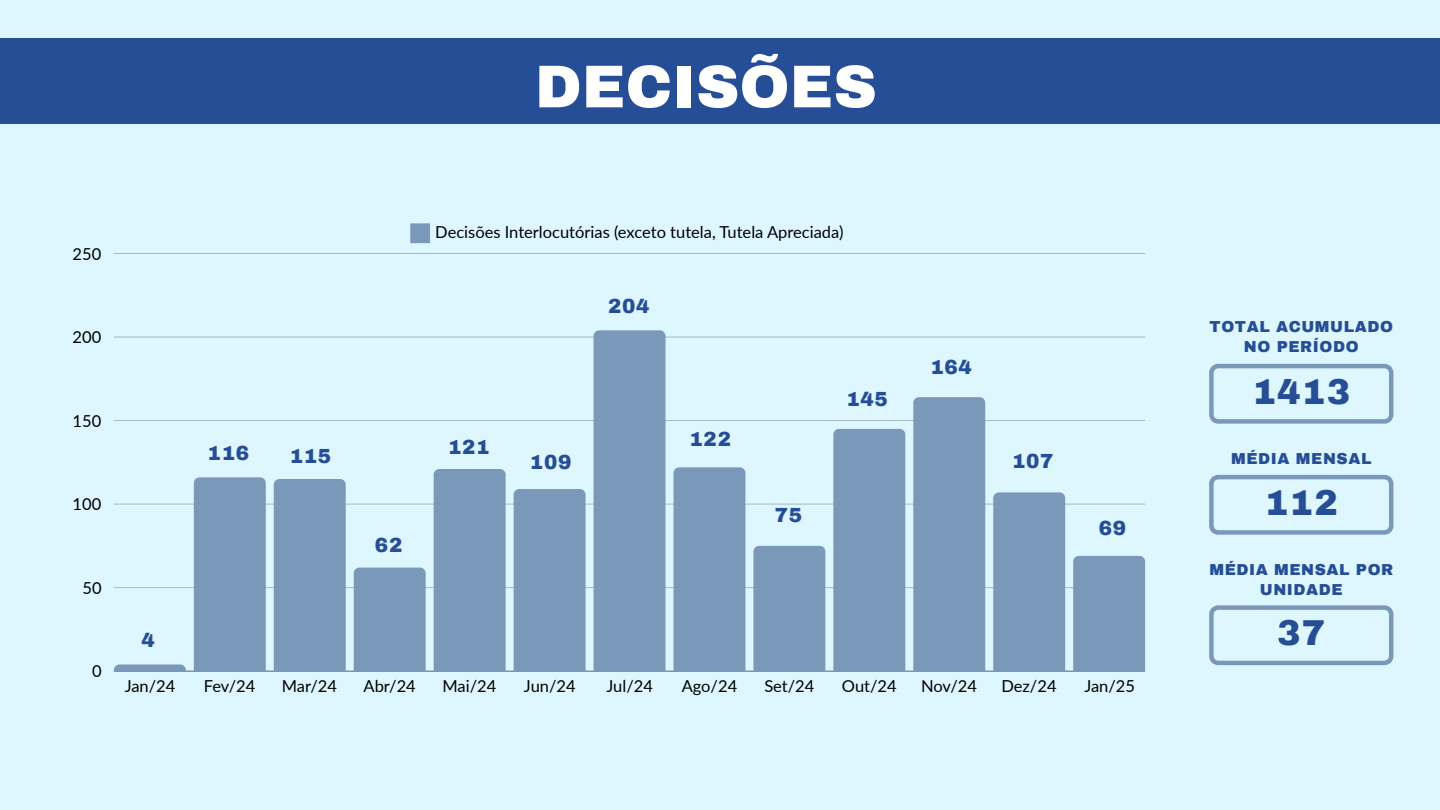
<style>
.page{position:relative;width:1440px;height:810px;background:#def7ff}
.page>*{position:absolute;margin:0;border:0;box-sizing:border-box;transform-origin:0 0}
.t1{font:900 60.4px "Archivo";color:#fff}
.t2{font:900 35.2px "Archivo";letter-spacing:.035em;color:#264e96}
.t3{font:900 20px "Archivo";letter-spacing:.035em;color:#264e96}
.t4{font:16.5px "Lato";color:#000}
.t5{font:900 15.6px/19.6px "Archivo";letter-spacing:.035em;color:#264e96;text-align:center}
</style>
<div class="page">
<div style="left:0;top:38px;width:1440px;height:86px;background:#264e96"></div>
<svg style="left:410px;top:223px;width:20px;height:20px"></svg>
<hr style="left:114px;top:671px;width:1031px;height:1px;background:#000;opacity:.6">
<hr style="left:114px;top:587px;width:1031px;height:1px;background:#adc0c7">
<hr style="left:114px;top:504px;width:1031px;height:1px;background:#bdd3da">
<hr style="left:114px;top:420px;width:1031px;height:1px;background:#a9bcc3">
<hr style="left:114px;top:337px;width:1031px;height:1px;background:#c1d7de">
<hr style="left:114px;top:253px;width:1031px;height:1px;background:#a7b9c0">
<svg style="left:114px;top:664px;width:72px;height:7px"></svg>
<div style="left:194px;top:477px;width:72px;height:194px;background:#7a99ba"></div>
<div style="left:274px;top:479px;width:72px;height:192px;background:#7a99ba"></div>
<div style="left:354px;top:568px;width:72px;height:103px;background:#7a99ba"></div>
<div style="left:434px;top:469px;width:72px;height:202px;background:#7a99ba"></div>
<div style="left:514px;top:489px;width:72px;height:182px;background:#7a99ba"></div>
<div style="left:594px;top:330px;width:71px;height:341px;background:#7a99ba"></div>
<div style="left:673px;top:467px;width:72px;height:204px;background:#7a99ba"></div>
<div style="left:753px;top:546px;width:72px;height:125px;background:#7a99ba"></div>
<div style="left:833px;top:429px;width:72px;height:242px;background:#7a99ba"></div>
<div style="left:913px;top:397px;width:72px;height:274px;background:#7a99ba"></div>
<div style="left:993px;top:492px;width:72px;height:179px;background:#7a99ba"></div>
<div style="left:1073px;top:556px;width:72px;height:115px;background:#7a99ba"></div>
<svg style="left:1209px;top:364px;width:184px;height:60px"></svg>
<svg style="left:1209px;top:475px;width:184px;height:60px"></svg>
<svg style="left:1209px;top:605px;width:184px;height:60px"></svg>
<p class="t1" style="left:535px;top:54px;width:343px">DECISÕES</p>
<p class="t4" style="left:73px;top:243px;width:30px">250</p>
<p class="t4" style="left:73px;top:327px;width:30px">200</p>
<p class="t4" style="left:73px;top:410px;width:30px">150</p>
<p class="t4" style="left:73px;top:494px;width:30px">100</p>
<p class="t4" style="left:83px;top:578px;width:21px">50</p>
<p class="t4" style="left:92px;top:661px;width:11px">0</p>
<p class="t4" style="left:435px;top:222px;width:410px">Decisões Interlocutórias (exceto tutela, Tutela Apreciada)</p>
<p class="t3" style="left:142px;top:629px;width:15px">4</p>
<p class="t3" style="left:208px;top:443px;width:43px">116</p>
<h3 class="t3" style="left:290px;top:445px;width:43px">115</h3>
<p class="t3" style="left:375px;top:535px;width:29px">62</p>
<p class="t3" style="left:608px;top:295px;width:43px">204</p>
<p class="t3" style="left:448px;top:436px;width:43px">121</p>
<h3 class="t3" style="left:530px;top:451px;width:43px">109</h3>
<p class="t3" style="left:690px;top:428px;width:43px">122</p>
<p class="t3" style="left:775px;top:505px;width:29px">75</p>
<p class="t3" style="left:846px;top:388px;width:43px">145</p>
<p class="t3" style="left:930px;top:357px;width:43px">164</p>
<p class="t3" style="left:1012px;top:450px;width:43px">107</p>
<h2 class="t3" style="left:1099px;top:518px;width:29px">69</h2>
<p class="t4" style="left:125px;top:676px;width:52px">Jan/24</p>
<p class="t4" style="left:204px;top:676px;width:53px">Fev/24</p>
<p class="t4" style="left:282px;top:676px;width:57px">Mar/24</p>
<p class="t4" style="left:364px;top:676px;width:54px">Abr/24</p>
<p class="t4" style="left:442px;top:676px;width:55px">Mai/24</p>
<p class="t4" style="left:524px;top:676px;width:53px">Jun/24</p>
<p class="t4" style="left:607px;top:676px;width:48px">Jul/24</p>
<p class="t4" style="left:682px;top:676px;width:57px">Ago/24</p>
<p class="t4" style="left:764px;top:676px;width:52px">Set/24</p>
<p class="t4" style="left:842px;top:676px;width:56px">Out/24</p>
<p class="t4" style="left:921px;top:676px;width:57px">Nov/24</p>
<p class="t4" style="left:1001px;top:676px;width:57px">Dez/24</p>
<p class="t4" style="left:1084px;top:676px;width:52px">Jan/25</p>
<p class="t5" style="left:1210px;top:317px;width:185px">TOTAL ACUMULADO<br>NO PERÍODO</p>
<h2 class="t2" style="left:1252px;top:373px;width:99px">1413</h2>
<p class="t5" style="left:1231px;top:449px;width:142px">MÉDIA MENSAL</p>
<p class="t2" style="left:1265px;top:484px;width:75px">112</p>
<p class="t5" style="left:1209px;top:560px;width:185px">MÉDIA MENSAL POR<br>UNIDADE</p>
<h2 class="t2" style="left:1277px;top:615px;width:50px">37</h2>
</div>
